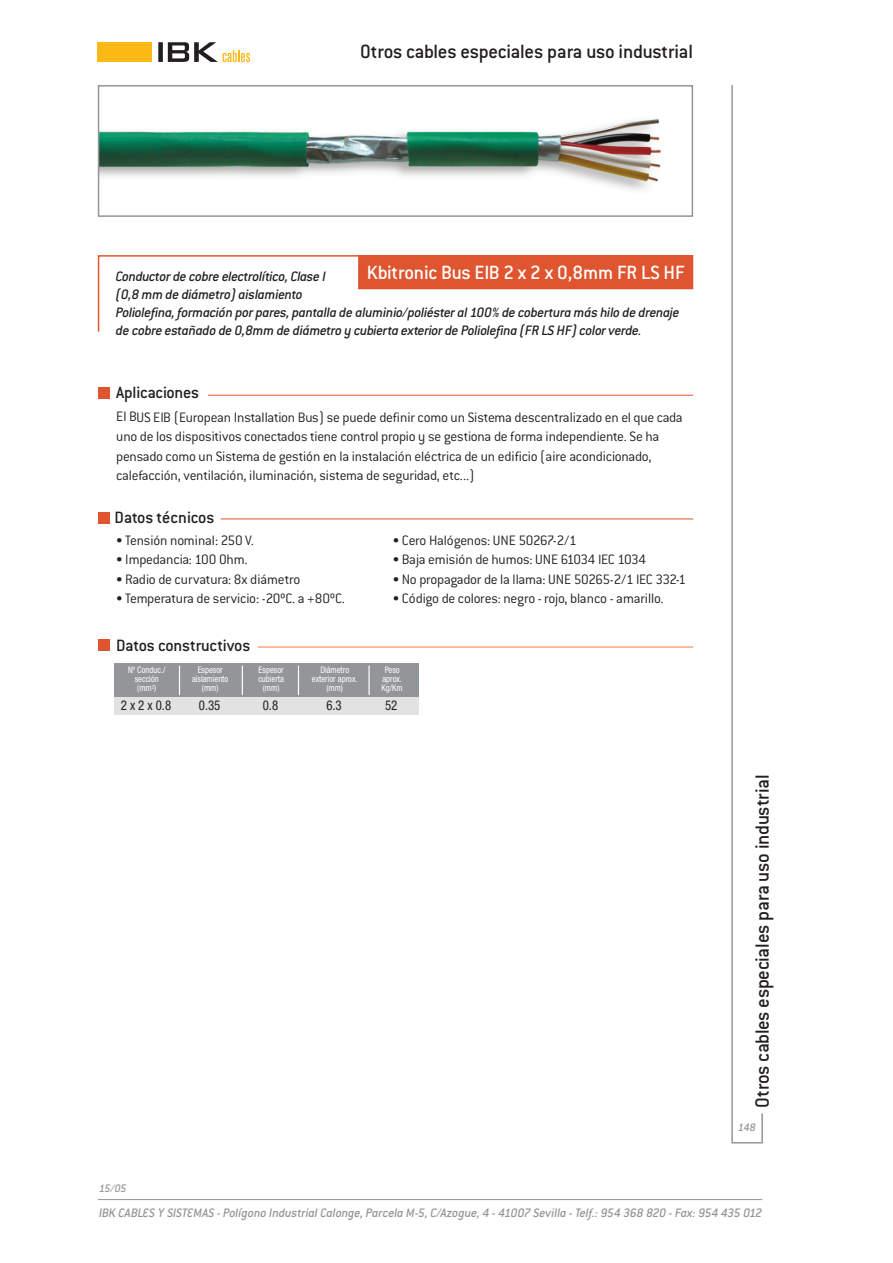
<style>
.page{position:relative;width:893px;height:1263px;background:#fff}
.page>*{position:absolute;margin:0;border:0;box-sizing:border-box;transform-origin:0 0}
.t1{font:500 21px "Conduit ITC";letter-spacing:-.01em;color:#231f20}
.t2{font:500 21px "Conduit ITC";letter-spacing:-.01em;color:#fff}
.t3{font:500 18px "Conduit ITC";letter-spacing:-.01em;color:#231f20}
.t4{font:300 15px/19.5px "Conduit ITC";letter-spacing:-.015em;color:#231f20}
.t5{font:italic 500 15px/18px "Conduit ITC";letter-spacing:-.02em;color:#231f20}
.t6{font:italic 500 13.5px "Conduit ITC";letter-spacing:-.01em;color:#939598}
.t7{font:condensed 13.5px "Helvetica Neue LT Std";letter-spacing:.24em;color:#231f20;scale:.95 1}
.t8{font:italic 500 12px "Conduit ITC";letter-spacing:-.04em;color:#939598}
.t9{font:condensed 9px "Helvetica Neue LT Std";color:#fff;scale:.95 1}
</style>
<div class="page">
<hr style="left:98px;top:1199px;width:664px;height:1px;background:#939598">
<svg style="left:731px;top:85px;width:32px;height:1059px"></svg>
<img style="left:101px;top:119px;width:560px;height:72px">
<div style="left:98px;top:85px;width:595px;height:132px;border:2px solid #939598"></div>
<div style="left:98px;top:42px;width:54px;height:20px;background:#fcb814"></div>
<svg style="left:158px;top:42px;width:92px;height:20px"></svg>
<svg style="left:97px;top:255px;width:597px;height:77px"></svg>
<div style="left:359px;top:256px;width:333px;height:32px;background:#df552f"></div>
<div style="left:358px;top:255px;width:335px;height:34px;border:1px solid #df552f"></div>
<hr style="left:221px;top:519px;width:472px;height:1px;background:#df552f">
<div style="left:98px;top:512px;width:11px;height:11px;background:#df552f"></div>
<hr style="left:208px;top:395px;width:485px;height:1px;background:#df552f">
<div style="left:98px;top:387px;width:11px;height:11px;background:#df552f"></div>
<div style="left:98px;top:639px;width:11px;height:12px;background:#df552f"></div>
<hr style="left:258px;top:647px;width:435px;height:1px;background:#f37937">
<div style="left:114px;top:663px;width:305px;height:34px;background:#929698"></div>
<div style="left:114px;top:697px;width:305px;height:17px;background:#e2e2e1"></div>
<svg style="left:242px;top:666px;width:1px;height:29px"></svg>
<svg style="left:179px;top:666px;width:1px;height:29px"></svg>
<svg style="left:298px;top:666px;width:1px;height:29px"></svg>
<hr style="left:368px;top:666px;width:2px;height:29px;background:#fff">
<h1 class="t1" style="left:360px;top:45px;width:334px">Otros cables especiales para uso industrial</h1>
<h1 class="t2" style="left:367px;top:265px;width:319px">Kbitronic Bus EIB 2 x 2 x 0,8mm FR LS HF</h1>
<p class="t5" style="left:116px;top:269px;width:565px">Conductor de cobre electrolítico, Clase I<br>(0,8 mm de diámetro) aislamiento<br>Poliolefina, formación por pares, pantalla de aluminio/poliéster al 100% de cobertura más hilo de drenaje de cobre estañado de 0,8mm de diámetro y cubierta exterior de Poliolefina (FR LS HF) color verde.</p>
<p class="t3" style="left:116px;top:387px;width:85px">Aplicaciones</p>
<p class="t4" style="left:116px;top:409px;width:568px">El BUS EIB (European Installation Bus) se puede definir como un Sistema descentralizado en el que cada uno de los dispositivos conectados tiene control propio y se gestiona de forma independiente. Se ha pensado como un Sistema de gestión en la instalación eléctrica de un edificio (aire acondicionado, calefacción, ventilación, iluminación, sistema de seguridad, etc...)</p>
<p class="t3" style="left:115px;top:512px;width:101px">Datos técnicos</p>
<p class="t4" style="left:116px;top:532px;width:139px">• Tensión nominal: 250 V.</p>
<p class="t4" style="left:116px;top:551px;width:133px">• Impedancia: 100 Ohm.</p>
<p class="t4" style="left:116px;top:571px;width:186px">• Radio de curvatura: 8x diámetro</p>
<p class="t4" style="left:116px;top:590px;width:230px">• Temperatura de servicio: -20ºC. a +80ºC.</p>
<p class="t3" style="left:116px;top:639px;width:136px">Datos constructivos</p>
<p class="t4" style="left:393px;top:532px;width:185px">• Cero Halógenos: UNE 50267-2/1</p>
<p class="t4" style="left:393px;top:551px;width:255px">• Baja emisión de humos: UNE 61034 IEC 1034</p>
<p class="t4" style="left:393px;top:571px;width:295px">• No propagador de la llama: UNE 50265-2/1 IEC 332-1</p>
<p class="t4" style="left:393px;top:590px;width:272px">• Código de colores: negro - rojo, blanco - amarillo.</p>
<p class="t9" style="left:128px;top:667px;width:41px">Nº Conduc./</p>
<p class="t9" style="left:198px;top:667px;width:28px">Espesor</p>
<p class="t9" style="left:259px;top:667px;width:28px">Espesor</p>
<p class="t9" style="left:320px;top:667px;width:32px">Diámetro</p>
<p class="t9" style="left:385px;top:667px;width:17px">Peso</p>
<p class="t9" style="left:135px;top:676px;width:27px">sección</p>
<p class="t9" style="left:192px;top:676px;width:40px">aislamiento</p>
<p class="t9" style="left:258px;top:676px;width:28px">cubierta</p>
<p class="t9" style="left:312px;top:676px;width:50px">exterior aprox.</p>
<p class="t9" style="left:382px;top:676px;width:22px">aprox.</p>
<p class="t9" style="left:137px;top:685px;width:21px">(mm<sup>2</sup>)</p>
<p class="t9" style="left:202px;top:685px;width:19px">(mm)</p>
<p class="t9" style="left:263px;top:685px;width:19px">(mm)</p>
<p class="t9" style="left:326px;top:685px;width:19px">(mm)</p>
<p class="t9" style="left:382px;top:685px;width:24px">Kg/Km</p>
<p class="t7" style="left:121px;top:700px;width:55px">2x2x0.8</p>
<p class="t7" style="left:199px;top:700px;width:24px">0.35</p>
<p class="t7" style="left:263px;top:700px;width:18px">0.8</p>
<p class="t7" style="left:326px;top:700px;width:18px">6.3</p>
<p class="t7" style="left:385px;top:700px;width:14px">52</p>
<p class="t8" style="left:99px;top:1185px;width:29px">15/05</p>
<h1 class="t1" style="left:756px;top:1108px;width:334px;rotate:-90deg">Otros cables especiales para uso industrial</h1>
<p class="t8" style="left:738px;top:1123px;width:19px">148</p>
<p class="t6" style="left:99px;top:1208px;width:665px">IBK CABLES Y SISTEMAS - Polígono Industrial Calonge, Parcela M-5, C/Azogue, 4 - 41007 Sevilla - Telf.: 954 368 820 - Fax: 954 435 012</p>
</div>
